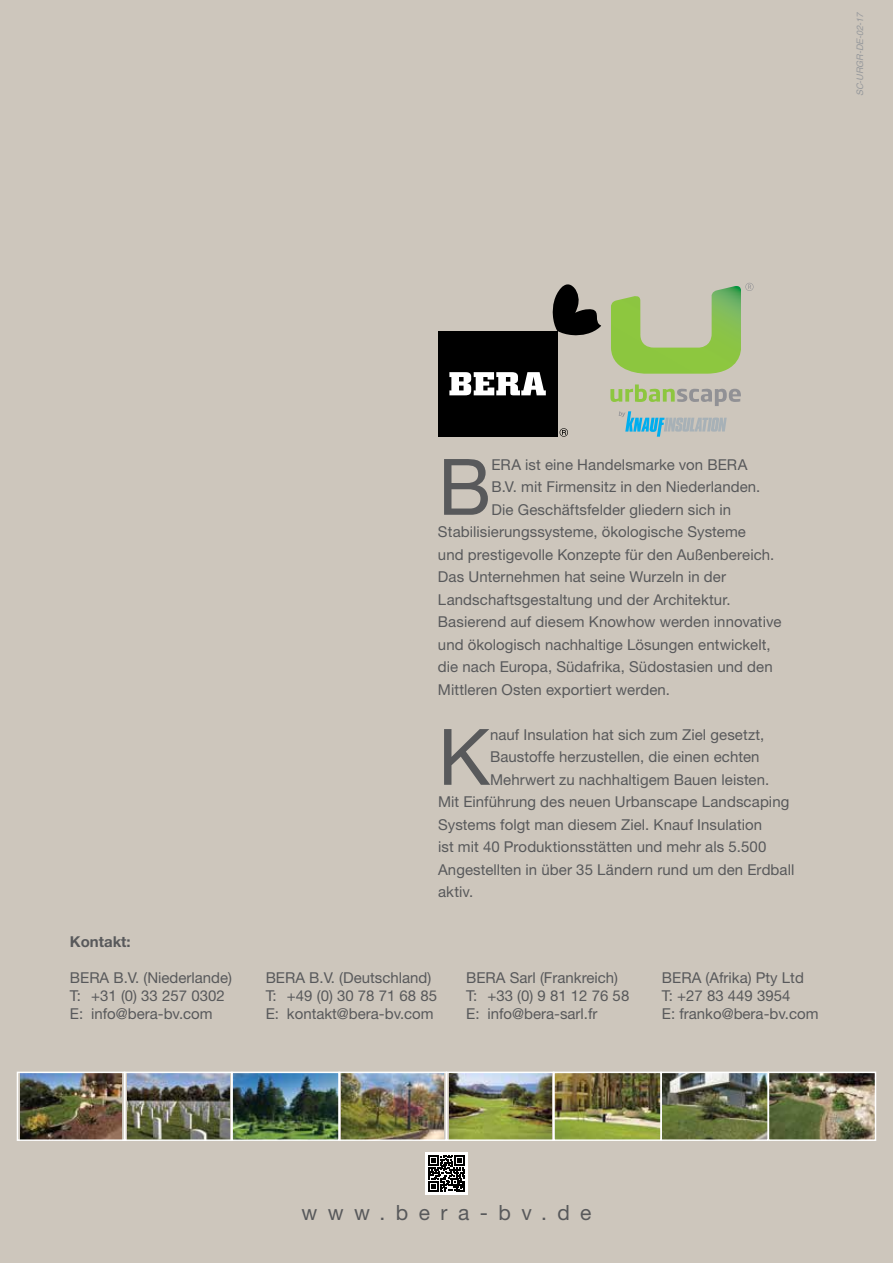
<style>
.page{position:relative;width:893px;height:1263px;background:#cdc6bc}
.page>*{position:absolute;margin:0;border:0;box-sizing:border-box;transform-origin:0 0}
.t1{font:78px "Helvetica Neue LT Std";color:#58595b}
.t2{font:21px "Helvetica Neue LT Std";letter-spacing:.5em;color:#58595b}
.t3{font:15px/18px "Helvetica Neue LT Std";letter-spacing:.005em;color:#58595b}
.t4{font:700 15px "Helvetica Neue LT Std";color:#58595b}
.t5{font:italic 9px "Helvetica";color:#97999c}
</style>
<div class="page">
<img style="left:234px;top:1074px;width:103px;height:64px">
<div style="left:231px;top:1071px;width:109px;height:70px;border:2px solid #fff"></div>
<img style="left:556px;top:1074px;width:317px;height:64px">
<div style="left:660px;top:1071px;width:109px;height:70px;border:2px solid #fff"></div>
<div style="left:553px;top:1071px;width:109px;height:70px;border:2px solid #fff"></div>
<img style="left:127px;top:1074px;width:102px;height:64px">
<div style="left:124px;top:1071px;width:109px;height:70px;border:2px solid #fff"></div>
<div style="left:768px;top:1071px;width:108px;height:70px;border:2px solid #fff"></div>
<img style="left:449px;top:1074px;width:102px;height:64px">
<div style="left:446px;top:1071px;width:108px;height:70px;border:2px solid #fff"></div>
<img style="left:342px;top:1074px;width:102px;height:64px">
<div style="left:339px;top:1071px;width:108px;height:70px;border:2px solid #fff"></div>
<img style="left:20px;top:1074px;width:102px;height:64px">
<div style="left:17px;top:1071px;width:108px;height:70px;border:2px solid #fff"></div>
<div style="left:425px;top:1152px;width:43px;height:43px;background:#fff"></div>
<svg style="left:428px;top:1155px;width:37px;height:37px"></svg>
<div style="left:438px;top:331px;width:119px;height:106px;background:#000"></div>
<svg style="left:449px;top:372px;width:97px;height:23px"></svg>
<svg style="left:552px;top:284px;width:49px;height:52px"></svg>
<svg style="left:560px;top:428px;width:8px;height:9px"></svg>
<svg style="left:610px;top:384px;width:131px;height:53px"></svg>
<svg style="left:611px;top:283px;width:142px;height:91px"></svg>
<p class="t5" style="left:853px;top:96px;width:86px;rotate:-90deg">SC-URGR-DE-02-17</p>
<h1 class="t1" style="left:438px;top:440px;width:55px">B</h1>
<p class="t3" style="left:491px;top:455px;width:257px">ERA ist eine Handelsmarke von BERA</p>
<p class="t3" style="left:491px;top:478px;width:270px">B.V. mit Firmensitz in den Niederlanden.</p>
<p class="t3" style="left:491px;top:500px;width:241px">Die Geschäftsfelder gliedern sich in</p>
<p class="t3" style="left:438px;top:523px;width:309px">Stabilisierungssysteme, ökologische Systeme</p>
<p class="t3" style="left:438px;top:545px;width:338px">und prestigevolle Konzepte für den Außenbereich.</p>
<p class="t3" style="left:438px;top:568px;width:290px">Das Unternehmen hat seine Wurzeln in der</p>
<p class="t3" style="left:438px;top:590px;width:294px">Landschaftsgestaltung und der Architektur.</p>
<p class="t3" style="left:438px;top:613px;width:345px">Basierend auf diesem Knowhow werden innovative</p>
<p class="t3" style="left:438px;top:635px;width:334px">und ökologisch nachhaltige Lösungen entwickelt,</p>
<p class="t3" style="left:438px;top:658px;width:336px">die nach Europa, Südafrika, Südostasien und den</p>
<p class="t3" style="left:438px;top:680px;width:233px">Mittleren Osten exportiert werden.</p>
<h1 class="t1" style="left:438px;top:710px;width:54px">K</h1>
<p class="t3" style="left:490px;top:725px;width:276px">nauf Insulation hat sich zum Ziel gesetzt,</p>
<p class="t3" style="left:490px;top:748px;width:271px">Baustoffe herzustellen, die einen echten</p>
<p class="t3" style="left:490px;top:770px;width:281px">Mehrwert zu nachhaltigem Bauen leisten.</p>
<p class="t3" style="left:438px;top:793px;width:353px">Mit Einführung des neuen Urbanscape Landscaping</p>
<p class="t3" style="left:438px;top:815px;width:326px">Systems folgt man diesem Ziel. Knauf Insulation</p>
<p class="t3" style="left:438px;top:838px;width:330px">ist mit 40 Produktionsstätten und mehr als 5.500</p>
<p class="t3" style="left:438px;top:860px;width:358px">Angestellten in über 35 Ländern rund um den Erdball</p>
<p class="t3" style="left:438px;top:883px;width:37px">aktiv.</p>
<p class="t4" style="left:70px;top:933px;width:62px">Kontakt:</p>
<p class="t3" style="left:70px;top:969px;width:164px">BERA B.V. (Niederlande)<br>T: +31 (0) 33 257 0302<br>E: info@bera-bv.com</p>
<p class="t3" style="left:466px;top:969px;width:165px">BERA Sarl (Frankreich)<br>T: +33 (0) 9 81 12 76 58<br>E: info@bera-sarl.fr</p>
<p class="t3" style="left:266px;top:969px;width:173px">BERA B.V. (Deutschland)<br>T: +49 (0) 30 78 71 68 85<br>E: kontakt@bera-bv.com</p>
<p class="t3" style="left:662px;top:969px;width:158px">BERA (Afrika) Pty Ltd<br>T: +27 83 449 3954<br>E: franko@bera-bv.com</p>
<h2 class="t2" style="left:301px;top:1200px;width:292px">www.bera-bv.de</h2>
</div>
